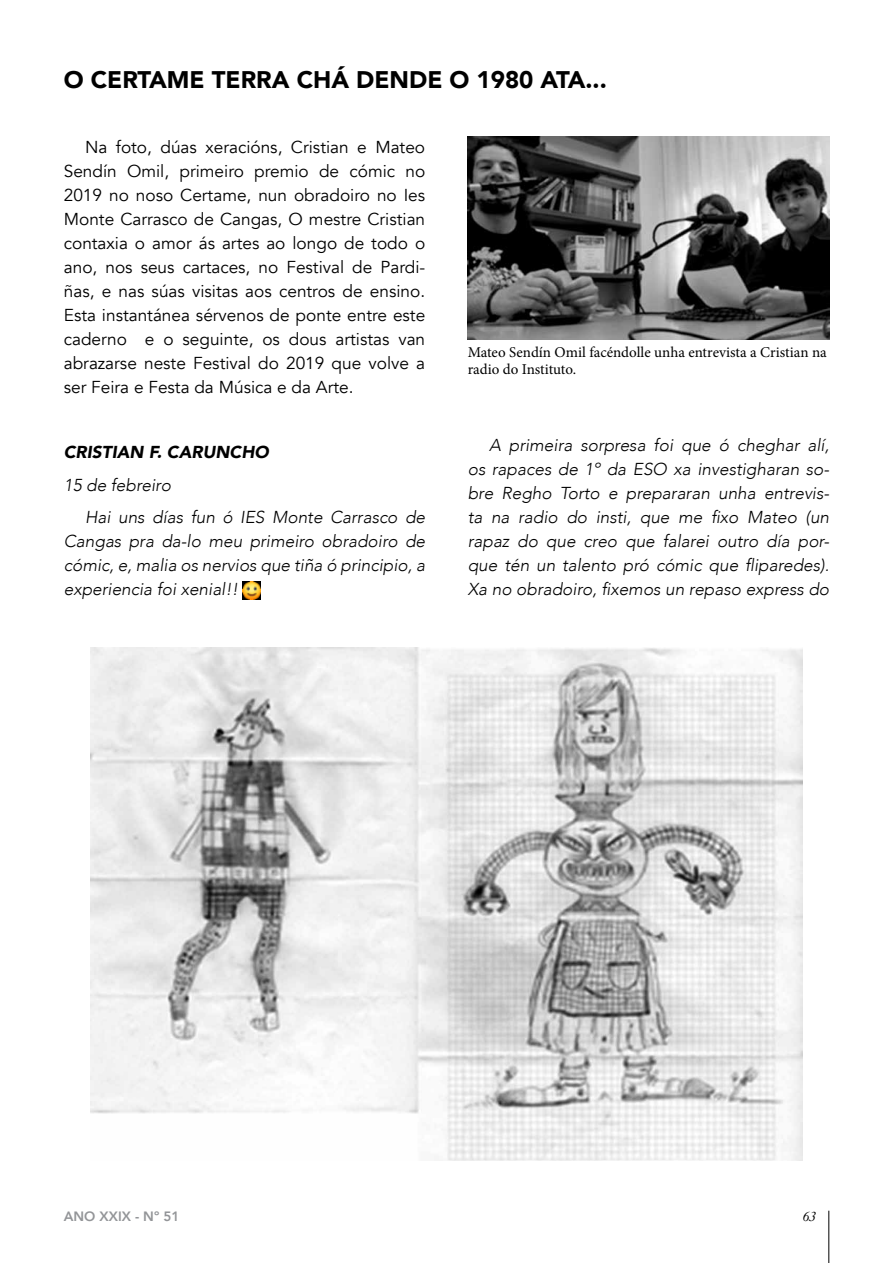
<style>
.page{position:relative;width:893px;height:1263px;background:#fff}
.page>*{position:absolute;margin:0;border:0;box-sizing:border-box;transform-origin:0 0}
.t1{font:900 24px "Avenir";color:#000}
.t2{font:italic 300 17.25px/24px "Avenir";color:#000;text-align:justify}
.t3{font:17.25px/24px "Avenir";color:#000;text-align:justify}
.t4{font:italic 900 17.25px "Avenir";color:#000}
.t5{font:15px/17.2px "Minion Pro";color:#000}
.t6{font:800 13.5px "Avenir";color:#939598}
.t7{font:13.5px "Dutch 766 BT Italic A";color:#000}
</style>
<div class="page">
<hr style="left:828px;top:1211px;width:1px;height:52px;background:#000">
<img style="left:243px;top:581px;width:18px;height:18px">
<img style="left:468px;top:136px;width:361px;height:204px">
<img style="left:90px;top:648px;width:713px;height:513px">
<h1 class="t1" style="left:64px;top:59px;width:544px">O CERTAME TERRA CHÁ DENDE O 1980 ATA...</h1>
<p class="t3" style="left:64px;top:136px;width:363px;text-indent:21px">Na foto, dúas xeracións, Cristian e Mateo Sendín Omil, primeiro premio de cómic no 2019 no noso Certame, nun obradoiro no Ies Monte Carrasco de Cangas, O mestre Cristian contaxia o amor ás artes ao longo de todo o ano, nos seus cartaces, no Festival de Pardi&shy;ñas, e nas súas visitas aos centros de ensino.<br>Esta instantánea sérvenos de ponte entre este caderno e o seguinte, os dous artistas van abrazarse neste Festival do 2019 que volve a ser Feira e Festa da Música e da Arte.</p>
<p class="t4" style="left:64px;top:438px;width:207px">CRISTIAN F. CARUNCHO</p>
<p class="t2" style="left:85px;top:469px;width:342px;line-height:32.5px;text-indent:-21px">15 de febreiro<br>Hai uns días fun ó IES Monte Carrasco de</p>
<p class="t2" style="left:64px;top:529px;width:363px">Cangas pra da-lo meu primeiro obradoiro de cómic, e, malia os nervios que tiña ó principio, a experiencia foi xenial!!</p>
<p class="t5" style="left:468px;top:343px;width:360px">Mateo Sendín Omil facéndolle unha entrevista a Cristian na radio do Instituto.</p>
<p class="t2" style="left:468px;top:433px;width:363px;text-indent:21px">A primeira sorpresa foi que ó cheghar alí, os rapaces de 1º da ESO xa investigharan so&shy;bre Regho Torto e prepararan unha entrevis&shy;ta na radio do insti, que me fixo Mateo (un rapaz do que creo que falarei outro día por&shy;que tén un talento pró cómic que fliparedes).<br>Xa no obradoiro, fixemos un repaso express do</p>
<p class="t6" style="left:64px;top:1205px;width:117px">ANO XXIX - Nº 51</p>
<p class="t7" style="left:803px;top:1208px;width:15px">63</p>
</div>
